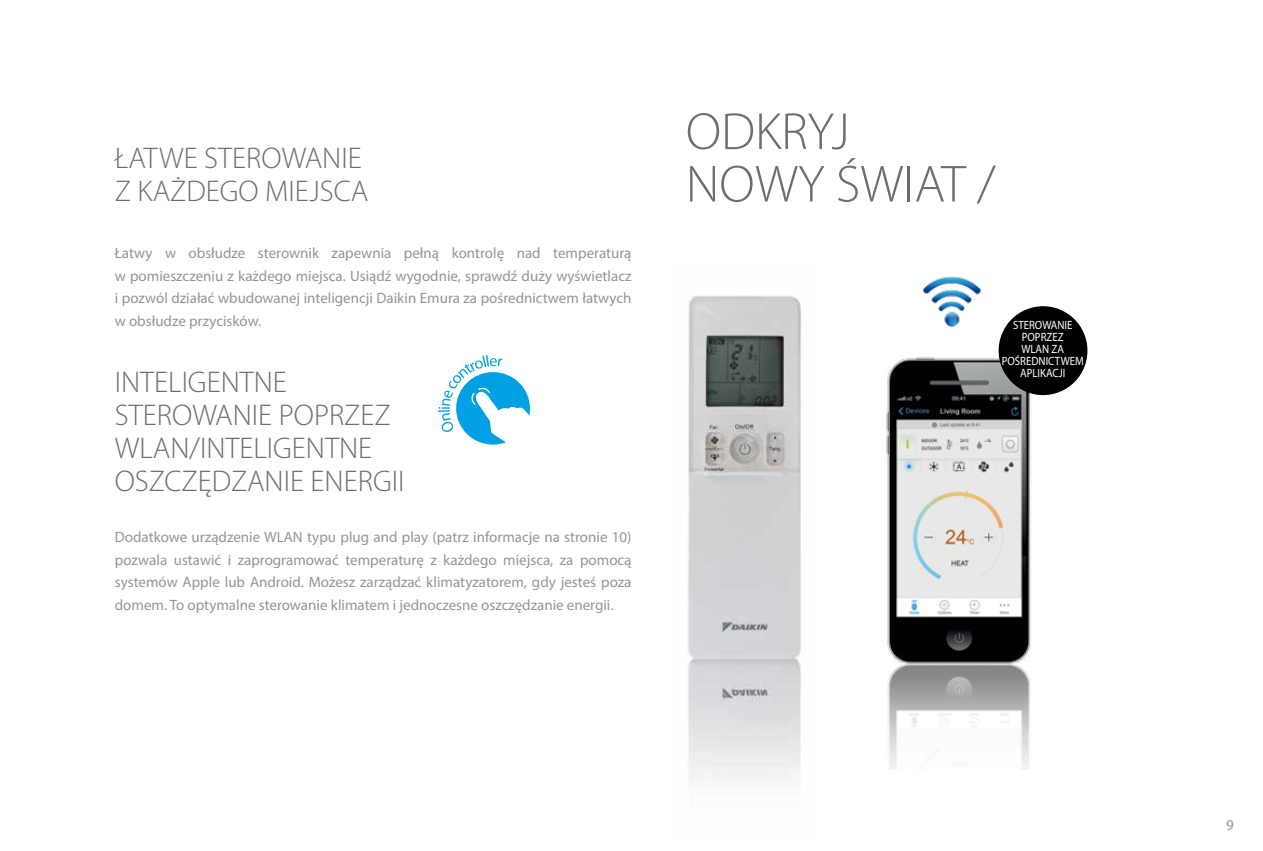
<style>
.page{position:relative;width:1263px;height:851px;background:#fff}
.page>*{position:absolute;margin:0;border:0;box-sizing:border-box;transform-origin:0 0}
.t1{font:300 52.5px/52.5px "Myriad Pro";color:#6d6e71}
.t2{font:300 30px/33px "Myriad Pro";color:#6d6e71}
.t3{font:15px/22.5px "Myriad Pro";color:#939598;text-align:justify}
.t4{font:12px/12px "Myriad Pro";color:#fff;text-align:center;scale:.9 1}
</style>
<div class="page">
<img style="left:886px;top:326px;width:195px;height:443px">
<img style="left:913px;top:276px;width:79px;height:63px">
<div style="left:999px;top:306px;width:88px;height:89px;background:#000;border-radius:50%"></div>
<img style="left:688px;top:295px;width:114px;height:485px">
<svg style="left:438px;top:355px;width:92px;height:90px"></svg>
<h2 class="t2" style="left:115px;top:142px;width:255px">ŁATWE STEROWANIE<br>Z KAŻDEGO MIEJSCA</h2>
<p class="t3" style="left:115px;top:241px;width:518px">Łatwy w obsłudze sterownik zapewnia pełną kontrolę nad temperaturą w pomieszczeniu z każdego miejsca. Usiądź wygodnie, sprawdź duży wyświetlacz i pozwól działać wbudowanej inteligencji Daikin Emura za pośrednictwem łatwych w obsłudze przycisków.</p>
<h2 class="t2" style="left:115px;top:365px;width:291px">INTELIGENTNE<br>STEROWANIE POPRZEZ<br>WLAN/INTELIGENTNE<br>OSZCZĘDZANIE ENERGII</h2>
<p class="t3" style="left:115px;top:525px;width:518px">Dodatkowe urządzenie WLAN typu plug and play (patrz informacje na stronie 10) pozwala ustawić i zaprogramować temperaturę z każdego miejsca, za pomocą systemów Apple lub Android. Możesz zarządzać klimatyzatorem, gdy jesteś poza domem. To optymalne sterowanie klimatem i jednoczesne oszczędzanie energii.</p>
<h1 class="t1" style="left:686px;top:106px;width:311px">ODKRYJ<br>NOWY ŚWIAT /</h1>
<p class="t4" style="left:1002px;top:319px;width:93px">STEROWANIE<br>POPRZEZ<br>WLAN ZA<br>POŚREDNICTWEM<br>APLIKACJI</p>
<p class="t3" style="left:1226px;top:813px;width:9px">9</p>
</div>
